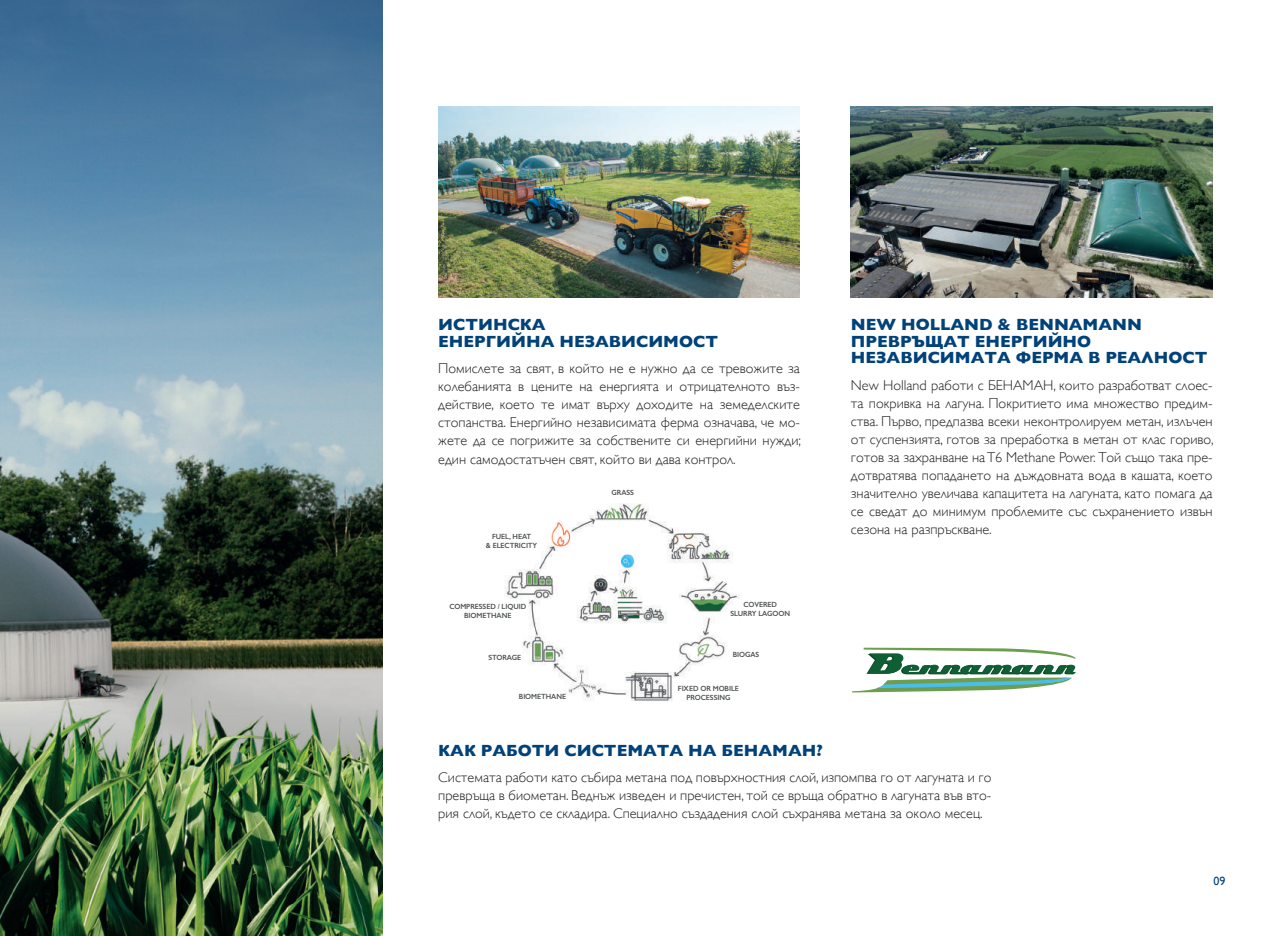
<style>
.page{position:relative;width:1285px;height:936px;background:#fff}
.page>*{position:absolute;margin:0;border:0;box-sizing:border-box;transform-origin:0 0}
.t1{font:700 16.5px/16.5px "Gill Sans";color:#004279}
.t2{font:300 14.25px/18px "Gill Sans";color:#231f20;text-align:justify}
.t3{font:12px "Gill Sans";color:#004279}
.t4{font:600 7.5px/9px "Gill Sans";letter-spacing:-.01em;color:#505353;text-align:center;scale:.95 1}
</style>
<div class="page">
<img style="left:504px;top:503px;width:235px;height:198px">
<img style="left:0;top:574px;width:383px;height:361px">
<svg style="left:0;top:0;width:383px;height:574px;background:#64879c"></svg>
<img style="left:438px;top:106px;width:361px;height:192px">
<img style="left:850px;top:106px;width:362px;height:192px">
<svg style="left:852px;top:647px;width:223px;height:45px"></svg>
<p class="t1" style="left:438px;top:316px;width:281px">ИСТИНСКА<br>ЕНЕРГИЙНА НЕЗАВИСИМОСТ</p>
<p class="t2" style="left:438px;top:359px;width:364px">Помислете за свят, в който не е нужно да се тревожите за колебанията в цените на енергията и отрицателното въз&shy;действие, което те имат върху доходите на земеделските стопанства. Енергийно независимата ферма означава, че мо&shy;жете да се погрижите за собствените си енергийни нужди; един самодостатъчен свят, който ви дава контрол.</p>
<p class="t4" style="left:486px;top:531px;width:56px">FUEL, HEAT<br>&amp; ELECTRICITY</p>
<p class="t4" style="left:449px;top:601px;width:82px">COMPRESSED / LIQUID<br>BIOMETHANE</p>
<p class="t4" style="left:488px;top:652px;width:36px">STORAGE</p>
<p class="t4" style="left:519px;top:692px;width:51px">BIOMETHANE</p>
<p class="t4" style="left:611px;top:487px;width:25px">GRASS</p>
<p class="t4" style="left:730px;top:599px;width:64px">COVERED<br>SLURRY LAGOON</p>
<p class="t4" style="left:732px;top:650px;width:30px">BIOGAS</p>
<p class="t4" style="left:677px;top:684px;width:66px">FIXED OR MOBILE<br>PROCESSING</p>
<p class="t1" style="left:850px;top:316px;width:358px">NEW HOLLAND &amp; BENNAMANN<br>ПРЕВРЪЩАТ ЕНЕРГИЙНО<br>НЕЗАВИСИМАТА ФЕРМА В РЕАЛНОСТ</p>
<p class="t2" style="left:850px;top:375px;width:364px">New Holland работи с БЕНАМАН, които разработват слоес&shy;та покривка на лагуна. Покритието има множество предим&shy;ства. Първо, предпазва всеки неконтролируем метан, излъчен от суспензията, готов за преработка в метан от клас гориво, готов за захранване на T6 Methane Power. Той също така пре&shy;дотвратява попадането на дъждовната вода в кашата, което значително увеличава капацитета на лагуната, като помага да се сведат до минимум проблемите със съхранението извън сезона на разпръскване.</p>
<p class="t1" style="left:438px;top:741px;width:386px">КАК РАБОТИ СИСТЕМАТА НА БЕНАМАН?</p>
<p class="t2" style="left:438px;top:768px;width:554px">Системата работи като събира метана под повърхностния слой, изпомпва го от лагуната и го превръща в биометан. Веднъж изведен и пречистен, той се връща обратно в лагуната във вто&shy;рия слой, където се складира. Специално създадения слой съхранява метана за около месец.</p>
<p class="t3" style="left:1213px;top:873px;width:13px">09</p>
</div>
